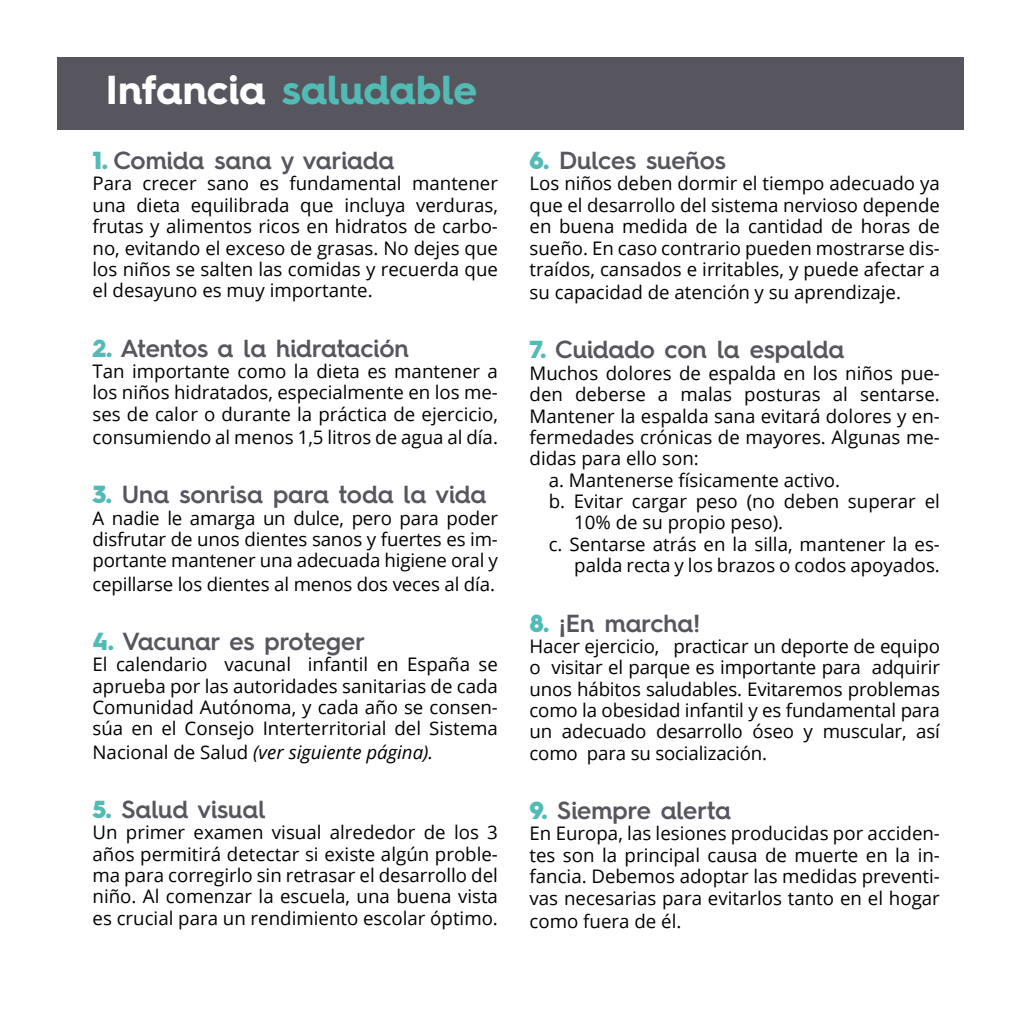
<style>
.page{position:relative;width:1021px;height:1021px;background:#fff}
.page>*{position:absolute;margin:0;border:0;box-sizing:border-box;transform-origin:0 0}
.t1{font:700 40.5px "Hurme Geometric Sans 4";letter-spacing:-.005em;color:#52bbb5}
.t2{font:600 24.75px "Hurme Geometric Sans 4";letter-spacing:-.005em;color:#57565e}
.t3{font:18.68px/21.4px "Open Sans";color:#000;text-align:justify}
.t4{font:italic 18.68px "Open Sans";color:#000}
.s1{color:#fff}
.s2{font-weight:900;color:#52bbb5}
.s3{font-style:normal}
</style>
<div class="page">
<div style="left:57px;top:57px;width:906px;height:72px;background:#57565e"></div>
<p class="t1" style="left:106px;top:62px;width:372px"><span class="s1">Infancia</span> saludable</p>
<p class="t2" style="left:92px;top:143px;width:303px"><span class="s2">1.</span> Comida sana y variada</p>
<p class="t3" style="left:92px;top:172px;width:407px">Para crecer sano es fundamental mantener una dieta equilibrada que incluya verduras, frutas y alimentos ricos en hidratos de carbo&shy;no, evitando el exceso de grasas. No dejes que los niños se salten las comidas y recuerda que el desayuno es muy importante.</p>
<p class="t2" style="left:92px;top:330px;width:318px"><span class="s2">2.</span> Atentos a la hidratación</p>
<p class="t3" style="left:92px;top:360px;width:407px">Tan importante como la dieta es mantener a los niños hidratados, especialmente en los me&shy;ses de calor o durante la práctica de ejercicio,</p>
<p class="t3" style="left:92px;top:426px;width:407px">consumiendo al menos 1,5 litros de agua al día.</p>
<p class="t2" style="left:92px;top:477px;width:395px"><span class="s2">3.</span> Una sonrisa para toda la vida</p>
<p class="t3" style="left:92px;top:506px;width:407px">A nadie le amarga un dulce, pero para poder disfrutar de unos dientes sanos y fuertes es im&shy;portante mantener una adecuada higiene oral y</p>
<p class="t3" style="left:92px;top:572px;width:404px">cepillarse los dientes al menos dos veces al día.</p>
<p class="t2" style="left:92px;top:623px;width:274px"><span class="s2">4.</span> Vacunar es proteger</p>
<p class="t3" style="left:92px;top:653px;width:407px">El calendario vacunal infantil en España se aprueba por las autoridades sanitarias de cada Comunidad Autónoma, y cada año se consen&shy;súa en el Consejo Interterritorial del Sistema</p>
<p class="t4" style="left:92px;top:739px;width:342px"><span class="s3">Nacional de Salud</span> (ver siguiente página).</p>
<p class="t2" style="left:92px;top:791px;width:174px"><span class="s2">5.</span> Salud visual</p>
<p class="t3" style="left:92px;top:821px;width:407px">Un primer examen visual alrededor de los 3 años permitirá detectar si existe algún proble&shy;ma para corregirlo sin retrasar el desarrollo del niño. Al comenzar la escuela, una buena vista es crucial para un rendimiento escolar óptimo.</p>
<p class="t2" style="left:529px;top:143px;width:198px"><span class="s2">6.</span> Dulces sueños</p>
<p class="t3" style="left:529px;top:172px;width:412px">Los niños deben dormir el tiempo adecuado ya que el desarrollo del sistema nervioso depende en buena medida de la cantidad de horas de sueño. En caso contrario pueden mostrarse dis&shy;traídos, cansados e irritables, y puede afectar a</p>
<p class="t3" style="left:529px;top:281px;width:373px">su capacidad de atención y su aprendizaje.</p>
<p class="t2" style="left:529px;top:332px;width:316px"><span class="s2">7.</span> Cuidado con la espalda</p>
<p class="t3" style="left:529px;top:362px;width:412px">Muchos dolores de espalda en los niños pue&shy;den deberse a malas posturas al sentarse.<br>Mantener la espalda sana evitará dolores y en&shy;fermedades crónicas de mayores. Algunas me&shy;didas para ello son:</p>
<p class="t3" style="left:548px;top:469px;width:293px">a. Mantenerse físicamente activo.</p>
<p class="t3" style="left:574px;top:490px;width:367px;text-indent:-26px">b. Evitar cargar peso (no deben superar el<br>10% de su propio peso).</p>
<p class="t3" style="left:548px;top:533px;width:393px;text-align:right">c. Sentarse atrás en la silla, mantener la es&shy;palda recta y los brazos o codos apoyados.</p>
<p class="t2" style="left:529px;top:605px;width:172px"><span class="s2">8.</span> ¡En marcha!</p>
<p class="t3" style="left:529px;top:635px;width:412px">Hacer ejercicio, practicar un deporte de equipo o visitar el parque es importante para adquirir unos hábitos saludables. Evitaremos problemas como la obesidad infantil y es fundamental para un adecuado desarrollo óseo y muscular, así como para su socialización.</p>
<p class="t2" style="left:529px;top:793px;width:203px"><span class="s2">9.</span> Siempre alerta</p>
<p class="t3" style="left:529px;top:822px;width:412px">En Europa, las lesiones producidas por acciden&shy;tes son la principal causa de muerte en la in&shy;fancia. Debemos adoptar las medidas preventi&shy;vas necesarias para evitarlos tanto en el hogar</p>
<p class="t3" style="left:529px;top:909px;width:153px">como fuera de él.</p>
</div>
